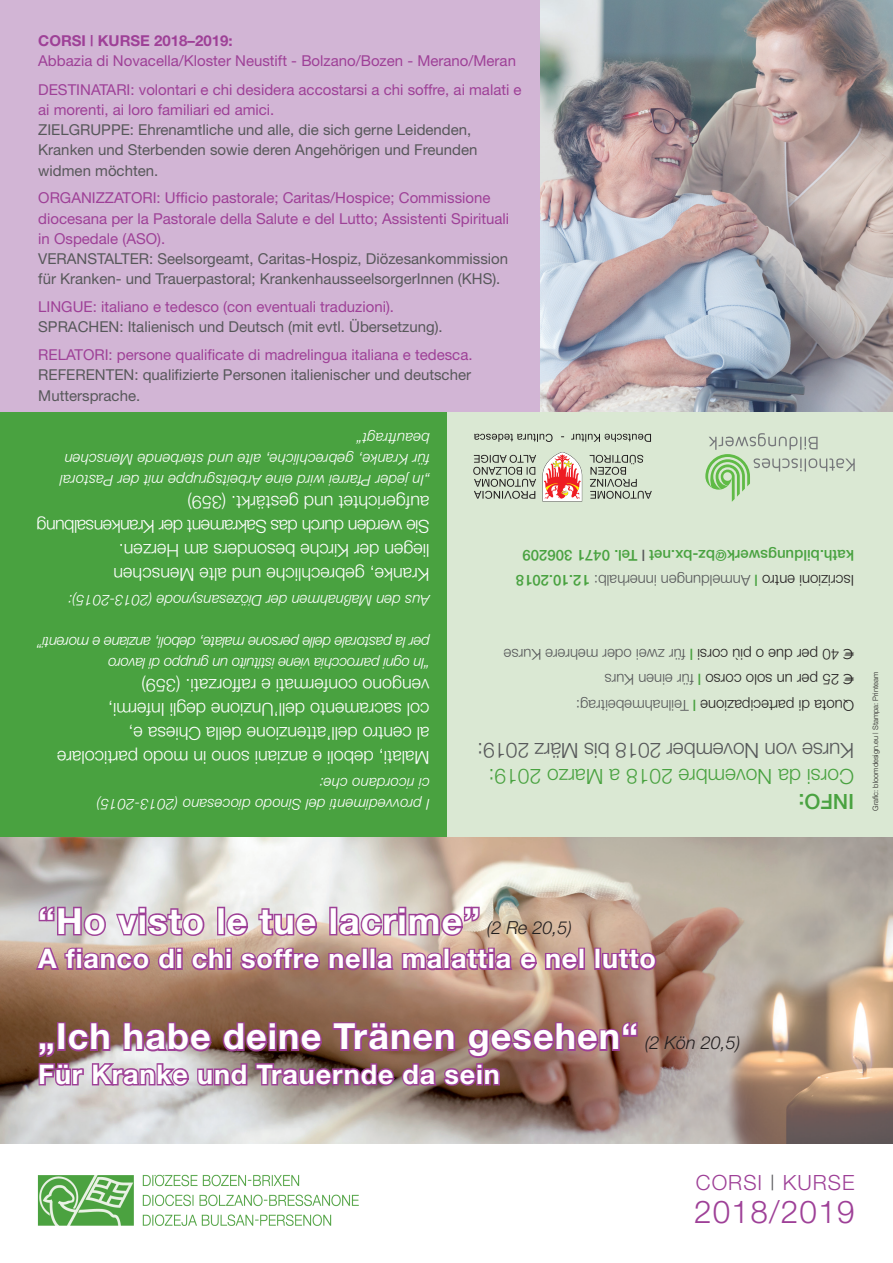
<style>
.page{position:relative;width:893px;height:1263px;background:#fff}
.page>*{position:absolute;margin:0;border:0;box-sizing:border-box;transform-origin:0 0}
.t1{font:700 36px "Helvetica Neue";letter-spacing:.03em;color:#fff}
.t2{font:300 31.5px "Helvetica Neue";letter-spacing:.04em;color:#9e4097}
.t3{font:700 27px "Helvetica Neue";letter-spacing:.03em;color:#fff}
.t4{font:300 21px "Helvetica Neue";letter-spacing:-.01em;color:#57585a}
.t5{font:300 21px "Helvetica Neue";color:#49a240}
.t6{font:300 21px "Helvetica Neue";letter-spacing:.05em;color:#9e4097}
.t7{font:500 21px "Helvetica Neue";color:#49a240}
.t8{font:300 18px "Helvetica Neue";color:#fff}
.t9{font:300 18px/24px "Helvetica Neue";letter-spacing:-.03em;color:#fff}
.t10{font:15px/20.2px "Helvetica Neue";color:#9e4097}
.t11{font:15px/20.2px "Helvetica Neue";color:#57585a}
.t12{font:italic 300 15px/21px "Helvetica Neue";letter-spacing:.01em;color:#fff}
.t13{font:italic 300 15px "Helvetica Neue";letter-spacing:-.02em;color:#fff}
.t14{font:300 15px "Helvetica Neue";color:#57585a}
.t15{font:300 15px "Helvetica Neue";color:#231f20}
.t16{font:500 15px "Helvetica Neue";color:#49a240}
.t17{font:700 15px "Helvetica Neue";color:#9e4097}
.t18{font:300 7.5px "Helvetica Neue";color:#231f20}
.s1{color:#57585a}
.s2{color:#231f20}
.s3{font-weight:500;color:#49a240}
.s4{font-family:"Euro Sans";font-weight:400;color:#231f20}
.s5{font-family:"Euro Sans";font-weight:400}
.s6{font-weight:300;font-style:italic;font-size:18px;color:#231f20}
</style>
<div class="page">
<div style="left:0;top:0;width:893px;height:412px;background:#d2b5d5"></div>
<img style="left:37px;top:1174px;width:322px;height:52px">
<img style="left:540px;top:0;width:353px;height:412px">
<div style="left:446px;top:412px;width:447px;height:426px;background:#dae8d3"></div>
<div style="left:0;top:412px;width:446px;height:426px;background:#49a240"></div>
<img style="left:0;top:838px;width:893px;height:306px">
<svg style="left:34px;top:905px;width:546px;height:68px;background:#c093a5"></svg>
<div style="left:578px;top:948px;width:7px;height:22px;border:3px solid #9e4097"></div>
<div style="left:594px;top:948px;width:7px;height:22px;border:3px solid #9e4097"></div>
<svg style="left:600px;top:947px;width:58px;height:25px"></svg>
<img style="left:37px;top:1020px;width:602px;height:68px">
<svg style="left:473px;top:455px;width:63px;height:44px"></svg>
<svg style="left:590px;top:455px;width:62px;height:44px"></svg>
<svg style="left:542px;top:452px;width:40px;height:49px;background:#eda298"></svg>
<svg style="left:474px;top:434px;width:177px;height:8px"></svg>
<svg style="left:705px;top:433px;width:150px;height:69px"></svg>
<p class="t17" style="left:38px;top:31px;width:196px">CORSI | KURSE 2018–2019:</p>
<p class="t10" style="left:38px;top:50px;width:479px">Abbazia di Novacella/Kloster Neustift - Bolzano/Bozen - Merano/Meran</p>
<p class="t10" style="left:38px;top:79px;width:485px">DESTINATARI: volontari e chi desidera accostarsi a chi soffre, ai malati e ai morenti, ai loro familiari ed amici.</p>
<p class="t11" style="left:38px;top:119px;width:441px">ZIELGRUPPE: Ehrenamtliche und alle, die sich gerne Leidenden,<br>Kranken und Sterbenden sowie deren Angehörigen und Freunden</p>
<p class="t11" style="left:38px;top:160px;width:122px">widmen möchten.</p>
<p class="t10" style="left:38px;top:188px;width:472px">ORGANIZZATORI: Ufficio pastorale; Caritas/Hospice; Commissione diocesana per la Pastorale della Salute e del Lutto; Assistenti Spirituali in Ospedale (ASO).</p>
<p class="t11" style="left:38px;top:248px;width:471px">VERANSTALTER: Seelsorgeamt, Caritas-Hospiz, Diözesankommission für Kranken- und Trauerpastoral; KrankenhausseelsorgerInnen (KHS).</p>
<p class="t10" style="left:38px;top:296px;width:357px">LINGUE: italiano e tedesco (con eventuali traduzioni).</p>
<p class="t11" style="left:38px;top:317px;width:406px">SPRACHEN: Italienisch und Deutsch (mit evtl. Übersetzung).</p>
<p class="t10" style="left:38px;top:344px;width:436px">RELATORI: persone qualificate di madrelingua italiana e tedesca.</p>
<p class="t11" style="left:38px;top:365px;width:434px">REFERENTEN: qualifizierte Personen italienischer und deutscher<br>Muttersprache.</p>
<p class="t12" style="left:429px;top:491px;width:371px;rotate:-180deg">„In jeder Pfarrei wird eine Arbeitsgruppe mit der Pastoral für Kranke, gebrechliche, alte und sterbende Menschen beauftragt“</p>
<p class="t9" style="left:429px;top:539px;width:394px;rotate:-180deg">Sie werden durch das Sakrament der Krankensalbung aufgerichtet und gestärkt. (359)</p>
<p class="t8" style="left:429px;top:561px;width:312px;rotate:-180deg">liegen der Kirche besonders am Herzen.</p>
<p class="t8" style="left:429px;top:585px;width:317px;rotate:-180deg">Kranke, gebrechliche und alte Menschen</p>
<p class="t12" style="left:429px;top:611px;width:363px;rotate:-180deg">Aus den Maßnahmen der Diözesansynode (2013-2015):</p>
<p class="t13" style="left:429px;top:651px;width:394px;rotate:-180deg">per la pastorale delle persone malate, deboli, anziane e morenti”</p>
<p class="t13" style="left:429px;top:672px;width:323px;rotate:-180deg">“In ogni parrocchia viene istituito un gruppo di lavoro</p>
<p class="t8" style="left:429px;top:696px;width:289px;rotate:-180deg">vengono confermati e rafforzati. (359)</p>
<p class="t8" style="left:429px;top:720px;width:323px;rotate:-180deg">col sacramento dell’Unzione degli Infermi,</p>
<p class="t8" style="left:429px;top:744px;width:302px;rotate:-180deg">al centro dell’attenzione della Chiesa e,</p>
<p class="t8" style="left:429px;top:768px;width:374px;rotate:-180deg">Malati, deboli e anziani sono in modo particolare</p>
<p class="t12" style="left:429px;top:794px;width:112px;rotate:-180deg">ci ricordano che:</p>
<p class="t12" style="left:429px;top:815px;width:334px;rotate:-180deg">I provvedimenti del Sinodo diocesano (2013-2015)</p>
<p class="t16" style="left:854px;top:564px;width:333px;rotate:-180deg">kath.bildungswerk@bz-bx.net <span class="s1">|</span> Tel. 0471 306209</p>
<p class="t14" style="left:854px;top:590px;width:340px;rotate:-180deg"><span class="s2">Iscrizioni entro</span> <span class="s3">|</span> Anmeldungen innerhalb: <span class="s3">12.10.2018</span></p>
<p class="t14" style="left:854px;top:663px;width:352px;rotate:-180deg"><span class="s4">€</span> <span class="s2">40 per due o più corsi</span> <span class="s3">|</span> für zwei oder mehrere Kurse</p>
<p class="t15" style="left:854px;top:689px;width:251px;rotate:-180deg"><span class="s5">€</span> 25 per un solo corso <span class="s3">|</span> <span class="s1">für einen Kurs</span></p>
<p class="t15" style="left:854px;top:714px;width:280px;rotate:-180deg">Quota di partecipazione <span class="s3">|</span> <span class="s1">Teilnahmebeitrag:</span></p>
<p class="t4" style="left:854px;top:764px;width:378px;rotate:-180deg">Kurse von November 2018 bis März 2019:</p>
<p class="t5" style="left:854px;top:789px;width:367px;rotate:-180deg">Corsi da Novembre 2018 a Marzo 2019:</p>
<p class="t7" style="left:854px;top:814px;width:57px;rotate:-180deg">INFO:</p>
<p class="t18" style="left:871px;top:811px;width:140px;rotate:-90deg">Grafic: bloomdesign.eu | Stampa: Printeam</p>
<p class="t1" style="left:38px;top:899px;width:535px">“Ho visto le tue lacrime” <span class="s6">(2 Re 20,5)</span></p>
<p class="t3" style="left:38px;top:942px;width:619px">A fianco di chi soffre nella malattia e nel lutto</p>
<p class="t1" style="left:38px;top:1014px;width:704px">„Ich habe deine Tränen gesehen“ <span class="s6">(2 Kön 20,5)</span></p>
<p class="t3" style="left:38px;top:1057px;width:463px">Für Kranke und Trauernde da sein</p>
<p class="t6" style="left:696px;top:1170px;width:160px">CORSI <span class="s1">|</span> KURSE</p>
<p class="t2" style="left:694px;top:1193px;width:162px">2018/2019</p>
</div>
